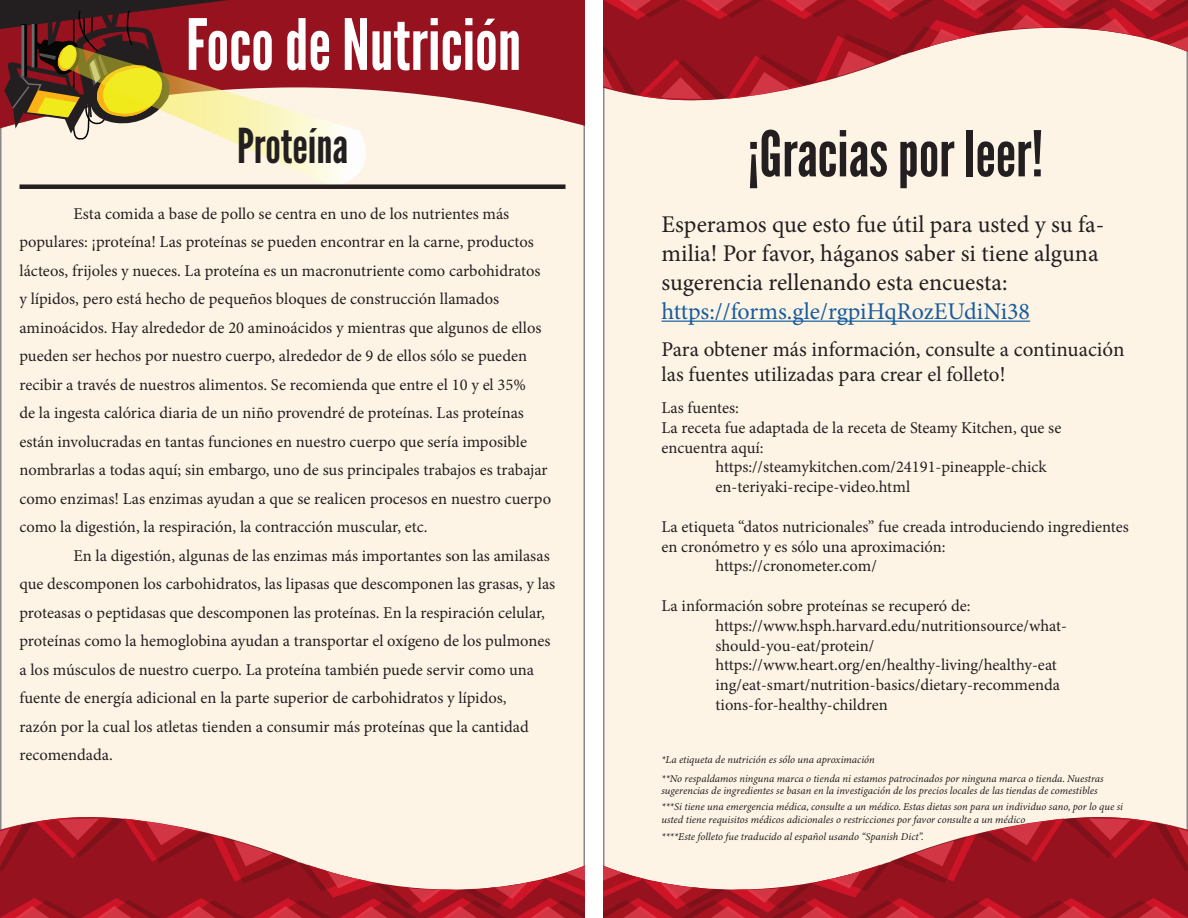
<style>
.page{position:relative;width:1188px;height:918px;background:#fff}
.page>*{position:absolute;margin:0;border:0;box-sizing:border-box;transform-origin:0 0}
.t1{font:70.5px "League Gothic";color:#fff}
.t2{font:63px "League Gothic";color:#231f20}
.t3{font:48px "League Gothic";color:#231f20}
.t4{font:24px/28.8px "Minion Pro";color:#231f20}
.t5{font:24px "Minion Pro";color:#175d9e}
.t6{font:21px/25.2px "Minion Pro";color:#231f20}
.t7{font:16.5px/28.5px "Minion Pro";color:#231f20}
.t8{font:italic 10.5px/12.6px "Minion Variable Concept";color:#231f20}
</style>
<div class="page">
<div style="left:604px;top:1px;width:583px;height:916px;background:#fef4e6"></div>
<div style="left:1px;top:1px;width:583px;height:916px;background:#fef4e6"></div>
<svg style="left:229px;top:0;width:356px;height:128px;background:#a5323b"></svg>
<svg style="left:0;top:0;width:229px;height:187px"></svg>
<svg style="left:34px;top:24px;width:3px;height:43px"></svg>
<svg style="left:21px;top:24px;width:6px;height:53px"></svg>
<hr style="left:31px;top:24px;width:3px;height:43px;background:#6c6d70">
<hr style="left:21px;top:25px;width:3px;height:52px;background:#6c6d70">
<svg style="left:59px;top:46px;width:326px;height:138px"></svg>
<svg style="left:0;top:817px;width:585px;height:101px"></svg>
<svg style="left:603px;top:0;width:585px;height:101px"></svg>
<svg style="left:603px;top:817px;width:585px;height:101px"></svg>
<div style="left:20px;top:184px;width:546px;height:5px;background:#231f20"></div>
<hr style="left:662px;top:321px;width:368px;height:1px;background:#175d9e">
<p class="t1" style="left:186px;top:3px;width:337px">Foco de Nutrición</p>
<p class="t3" style="left:237px;top:118px;width:112px">Proteína</p>
<p class="t7" style="left:20px;top:200px;width:533px;text-indent:54px">Esta comida a base de pollo se centra en uno de los nutrientes más populares: ¡proteína! Las proteínas se pueden encontrar en la carne, productos lácteos, frijoles y nueces. La proteína es un macronutriente como carbohidratos y lípidos, pero está hecho de pequeños bloques de construcción llamados aminoácidos. Hay alrededor de 20 aminoácidos y mientras que algunos de ellos pueden ser hechos por nuestro cuerpo, alrededor de 9 de ellos sólo se pueden recibir a través de nuestros alimentos. Se recomienda que entre el 10 y el 35%<br>de la ingesta calórica diaria de un niño provendré de proteínas. Las proteínas están involucradas en tantas funciones en nuestro cuerpo que sería imposible nombrarlas a todas aquí; sin embargo, uno de sus principales trabajos es trabajar como enzimas! Las enzimas ayudan a que se realicen procesos en nuestro cuerpo como la digestión, la respiración, la contracción muscular, etc.</p>
<p class="t7" style="left:20px;top:542px;width:537px;text-indent:54px">En la digestión, algunas de las enzimas más importantes son las amilasas que descomponen los carbohidratos, las lipasas que descomponen las grasas, y las proteasas o peptidasas que descomponen las proteínas. En la respiración celular, proteínas como la hemoglobina ayudan a transportar el oxígeno de los pulmones a los músculos de nuestro cuerpo. La proteína también puede servir como una fuente de energía adicional en la parte superior de carbohidratos y lípidos,<br>razón por la cual los atletas tienden a consumir más proteínas que la cantidad recomendada.</p>
<p class="t2" style="left:748px;top:116px;width:297px">¡Gracias por leer!</p>
<p class="t4" style="left:662px;top:210px;width:444px">Esperamos que esto fue útil para usted y su fa&shy;milia! Por favor, háganos saber si tiene alguna sugerencia rellenando esta encuesta:</p>
<p class="t5" style="left:662px;top:295px;width:370px">https://forms.gle/rgpiHqRozEUdiNi38</p>
<p class="t6" style="left:662px;top:337px;width:465px">Para obtener más información, consulte a continuación las fuentes utilizadas para crear el folleto!</p>
<p class="t7" style="left:662px;top:393px;width:79px">Las fuentes:</p>
<p class="t7" style="left:662px;top:418px;width:402px;line-height:19.8px">La receta fue adaptada de la receta de Steamy Kitchen, que se encuentra aquí:</p>
<p class="t7" style="left:716px;top:453px;width:333px">https://steamykitchen.com/24191-pineapple-chick</p>
<p class="t7" style="left:716px;top:473px;width:196px">en-teriyaki-recipe-video.html</p>
<p class="t7" style="left:662px;top:517px;width:469px;line-height:19.8px">La etiqueta “datos nutricionales” fue creada introduciendo ingredientes en cronómetro y es sólo una aproximación:</p>
<p class="t7" style="left:716px;top:552px;width:163px">https://cronometer.com/</p>
<p class="t7" style="left:662px;top:591px;width:311px">La información sobre proteínas se recuperó de:</p>
<p class="t7" style="left:716px;top:611px;width:353px">https://www.hsph.harvard.edu/nutritionsource/what-</p>
<p class="t7" style="left:716px;top:631px;width:160px">should-you-eat/protein/</p>
<p class="t7" style="left:716px;top:651px;width:343px">https://www.heart.org/en/healthy-living/healthy-eat</p>
<p class="t7" style="left:716px;top:671px;width:346px">ing/eat-smart/nutrition-basics/dietary-recommenda</p>
<p class="t7" style="left:716px;top:690px;width:174px">tions-for-healthy-children</p>
<p class="t8" style="left:662px;top:753px;width:215px">*La etiqueta de nutrición es sólo una aproximación</p>
<p class="t8" style="left:662px;top:772px;width:444px">**No respaldamos ninguna marca o tienda ni estamos patrocinados por ninguna marca o tienda. Nuestras sugerencias de ingredientes se basan en la investigación de los precios locales de las tiendas de comestibles</p>
<p class="t8" style="left:662px;top:801px;width:463px">***Si tiene una emergencia médica, consulte a un médico. Estas dietas son para un individuo sano, por lo que si usted tiene requisitos médicos adicionales o restricciones por favor consulte a un médico</p>
<p class="t8" style="left:662px;top:830px;width:263px">****Este folleto fue traducido al español usando “Spanish Dict”.</p>
</div>
